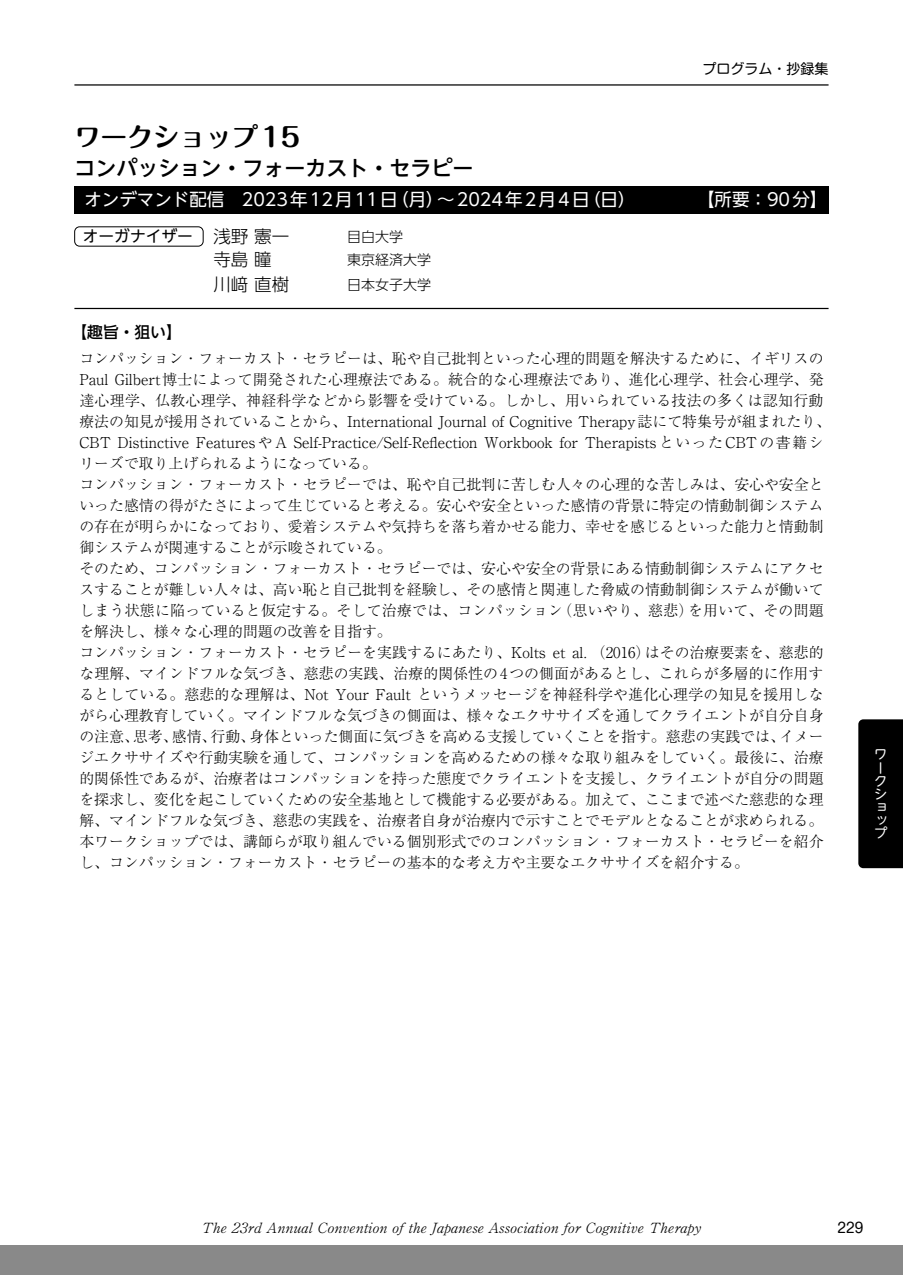
<style>
.page{position:relative;width:903px;height:1275px;background:#fff}
.page>*{position:absolute;margin:0;border:0;box-sizing:border-box;transform-origin:0 0}
.t1{font:700 26.25px "Maru Fo Pro";color:#000}
.t2{font:500 21px "UD Shin Go NT Pro";color:#000}
.t3{font:17.5px "UD Shin Go NT Pro";color:#fff}
.t4{font:300 17.5px "UD Shin Go NT Pro";color:#000}
.t5{font:15.75px "UD Shin Go NT Pro";color:#000}
.t6{font:500 15.75px "UD Shin Go NT Pro";color:#000}
.t7{font:300 14.88px/21px "Ryumin Pro";color:#000}
.t8{font:300 14px "Ryumin Pro";color:#000}
.t9{font:300 14px "UD Shin Go NT Pro";color:#000}
.t10{font:14px "Shin M Go Pro";color:#000}
.t11{font:13.12px/13.1px "UD Shin M Go Pro";color:#fff}
.s1{font-weight:300;font-size:17.5px}
</style>
<div class="page">
<div style="left:0;top:1245px;width:903px;height:30px;background:#898989"></div>
<hr style="left:74px;top:84px;width:754px;height:2px;background:#000">
<div style="left:858px;top:719px;width:45px;height:149px;background:#000"></div>
<div style="left:74px;top:186px;width:754px;height:27px;background:#000"></div>
<hr style="left:74px;top:308px;width:754px;height:1px;background:#000">
<div style="left:74px;top:227px;width:129px;height:19px;border:1px solid #000;border-radius:5px"></div>
<p class="t10" style="left:702px;top:58px;width:127px">プログラム・抄録集</p>
<h1 class="t1" style="left:74px;top:116px;width:227px">ワークショップ15</h1>
<h2 class="t2" style="left:74px;top:151px;width:401px">コンパッション・フォーカスト・セラピー</h2>
<p class="t3" style="left:84px;top:186px;width:553px">オンデマンド配信　2023年12月11日（月）〜2024年2月4日（日）</p>
<p class="t3" style="left:697px;top:186px;width:132px">【所要：90分】</p>
<p class="t5" style="left:83px;top:224px;width:208px">オーガナイザー <span class="s1">浅野 憲一</span></p>
<p class="t9" style="left:347px;top:225px;width:57px">目白大学</p>
<p class="t4" style="left:213px;top:246px;width:77px">寺島 瞳　</p>
<p class="t9" style="left:347px;top:248px;width:85px">東京経済大学</p>
<p class="t4" style="left:213px;top:270px;width:77px">川﨑 直樹</p>
<p class="t9" style="left:347px;top:273px;width:85px">日本女子大学</p>
<p class="t6" style="left:71px;top:320px;width:112px">【趣旨・狙い】</p>
<p class="t7" style="left:79px;top:346px;width:753px">コンパッション・フォーカスト・セラピーは、恥や自己批判といった心理的問題を解決するために、イギリスのPaul Gilbert博士によって開発された心理療法である。統合的な心理療法であり、進化心理学、社会心理学、発達心理学、仏教心理学、神経科学などから影響を受けている。しかし、用いられている技法の多くは認知行動療法の知見が援用されていることから、International Journal of Cognitive Therapy誌にて特集号が組まれたり、CBT Distinctive Features や A Self-Practice/Self-Reflection Workbook for Therapists といった CBT の書籍シリーズで取り上げられるようになっている。<br>コンパッション・フォーカスト・セラピーでは、恥や自己批判に苦しむ人々の心理的な苦しみは、安心や安全といった感情の得がたさによって生じていると考える。安心や安全といった感情の背景に特定の情動制御システムの存在が明らかになっており、愛着システムや気持ちを落ち着かせる能力、幸せを感じるといった能力と情動制御システムが関連することが示唆されている。<br>そのため、コンパッション・フォーカスト・セラピーでは、安心や安全の背景にある情動制御システムにアクセスすることが難しい人々は、高い恥と自己批判を経験し、その感情と関連した脅威の情動制御システムが働いてしまう状態に陥っていると仮定する。そして治療では、コンパッション（思いやり、慈悲）を用いて、その問題を解決し、様々な心理的問題の改善を目指す。<br>コンパッション・フォーカスト・セラピーを実践するにあたり、Kolts et al．（2016）はその治療要素を、慈悲的な理解、マインドフルな気づき、慈悲の実践、治療的関係性の4つの側面があるとし、これらが多層的に作用するとしている。慈悲的な理解は、Not Your Fault というメッセージを神経科学や進化心理学の知見を援用しながら心理教育していく。マインドフルな気づきの側面は、様々なエクササイズを通してクライエントが自分自身の注意、思考、感情、行動、身体といった側面に気づきを高める支援していくことを指す。慈悲の実践では、イメージエクササイズや行動実験を通して、コンパッションを高めるための様々な取り組みをしていく。最後に、治療的関係性であるが、治療者はコンパッションを持った態度でクライエントを支援し、クライエントが自分の問題を探求し、変化を起こしていくための安全基地として機能する必要がある。加えて、ここまで述べた慈悲的な理解、マインドフルな気づき、慈悲の実践を、治療者自身が治療内で示すことでモデルとなることが求められる。本ワークショップでは、講師らが取り組んでいる個別形式でのコンパッション・フォーカスト・セラピーを紹介し、コンパッション・フォーカスト・セラピーの基本的な考え方や主要なエクササイズを紹介する。</p>
<p class="t11" style="left:874px;top:747px;width:15px">ワークショップ</p>
<p class="t8" style="left:201px;top:1216px;width:502px">The 23rd Annual Convention of the Japanese Association for Cognitive Therapy</p>
<p class="t10" style="left:837px;top:1216px;width:27px">229</p>
</div>
